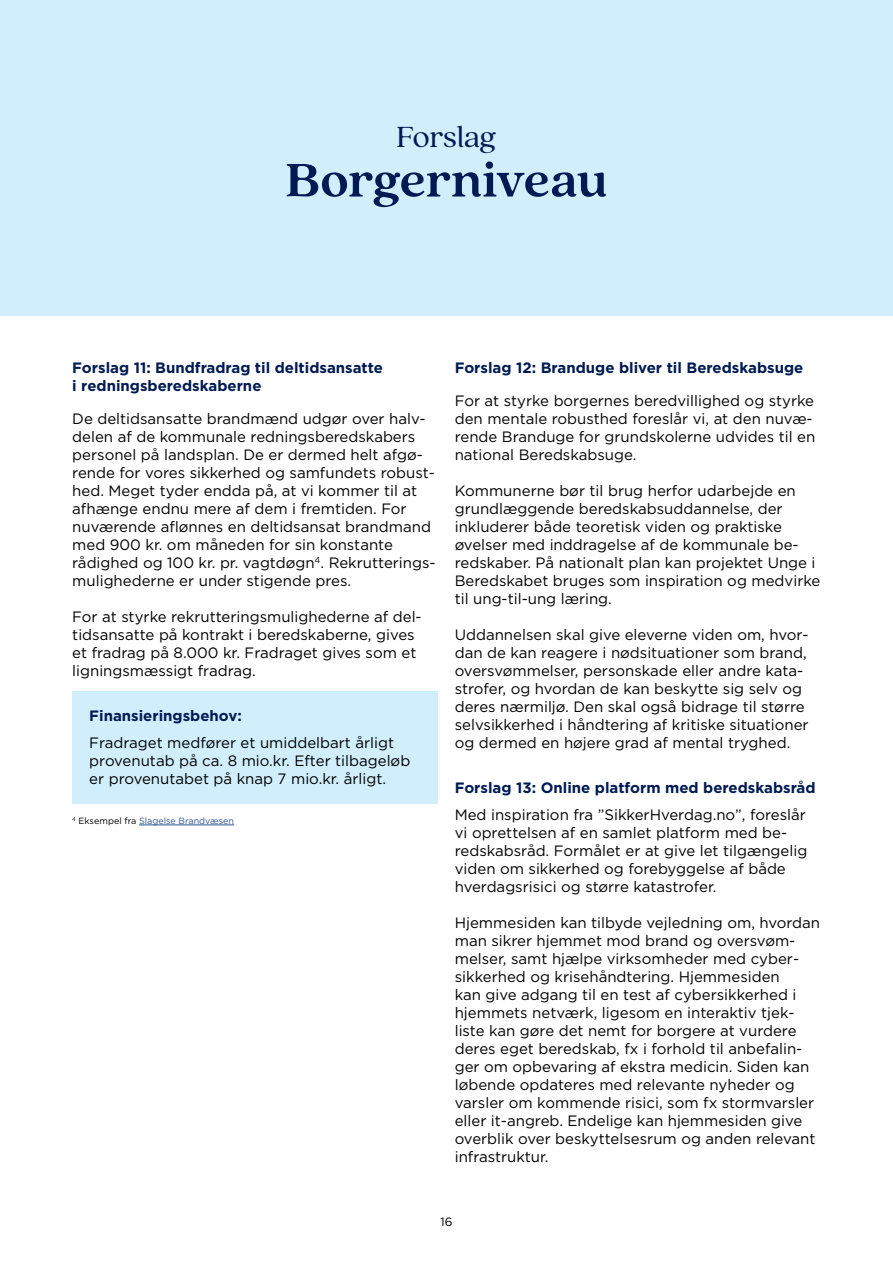
<style>
.page{position:relative;width:893px;height:1263px;background:#fff}
.page>*{position:absolute;margin:0;border:0;box-sizing:border-box;transform-origin:0 0}
.t1{font:700 52.5px "Quincy CFF&P";letter-spacing:-.01em;color:#001a53}
.t2{font:32.4px "Quincy CFF&P";letter-spacing:-.005em;color:#001a53}
.t3{font:15px/18px "Gotham";color:#000}
.t4{font:700 15px/18px "Gotham";color:#001a53}
.t5{font:12px "Gotham";color:#000}
.t6{font:9px "Gotham";color:#2e5696}
.s1{color:#000}
</style>
<div class="page">
<div style="left:72px;top:692px;width:366px;height:112px;background:#d1eefc"></div>
<hr style="left:139px;top:825px;width:95px;height:1px;background:#2e5696">
<div style="left:0;top:0;width:893px;height:316px;background:#d1eefc"></div>
<h2 class="t2" style="left:396px;top:118px;width:101px">Forslag</h2>
<h1 class="t1" style="left:285px;top:149px;width:324px">Borgerniveau</h1>
<p class="t4" style="left:72px;top:358px;width:312px">Forslag 11: Bundfradrag til deltidsansatte i redningsberedskaberne</p>
<p class="t3" style="left:72px;top:409px;width:365px">De deltidsansatte brandmænd udgør over halv&shy;delen af de kommunale redningsberedskabers personel på landsplan. De er dermed helt afgø&shy;rende for vores sikkerhed og samfundets robust&shy;hed. Meget tyder endda på, at vi kommer til at afhænge endnu mere af dem i fremtiden. For nuværende aflønnes en deltidsansat brandmand med 900 kr. om måneden for sin konstante rådighed og 100 kr. pr. vagtdøgn<sup>4</sup>. Rekrutterings&shy;mulighederne er under stigende pres.</p>
<p class="t3" style="left:72px;top:607px;width:351px">For at styrke rekrutteringsmulighederne af del&shy;tidsansatte på kontrakt i beredskaberne, gives et fradrag på 8.000 kr. Fradraget gives som et ligningsmæssigt fradrag.</p>
<p class="t4" style="left:89px;top:706px;width:154px">Finansieringsbehov:</p>
<p class="t3" style="left:89px;top:733px;width:322px">Fradraget medfører et umiddelbart årligt provenutab på ca. 8 mio.kr. Efter tilbageløb er provenutabet på knap 7 mio.kr. årligt.</p>
<p class="t6" style="left:72px;top:815px;width:163px"><sup>4</sup> <span class="s1">Eksempel fra</span> Slagelse Brandvæsen</p>
<p class="t4" style="left:455px;top:358px;width:350px">Forslag 12: Branduge bliver til Beredskabsuge</p>
<p class="t3" style="left:455px;top:391px;width:362px">For at styrke borgernes beredvillighed og styrke den mentale robusthed foreslår vi, at den nuvæ&shy;rende Branduge for grundskolerne udvides til en national Beredskabsuge.</p>
<p class="t3" style="left:455px;top:481px;width:367px">Kommunerne bør til brug herfor udarbejde en grundlæggende beredskabsuddannelse, der inkluderer både teoretisk viden og praktiske øvelser med inddragelse af de kommunale be&shy;redskaber. På nationalt plan kan projektet Unge i Beredskabet bruges som inspiration og medvirke til ung-til-ung læring.</p>
<p class="t3" style="left:455px;top:625px;width:355px">Uddannelsen skal give eleverne viden om, hvor&shy;dan de kan reagere i nødsituationer som brand, oversvømmelser, personskade eller andre kata&shy;strofer, og hvordan de kan beskytte sig selv og deres nærmiljø. Den skal også bidrage til større selvsikkerhed i håndtering af kritiske situationer og dermed en højere grad af mental tryghed.</p>
<p class="t4" style="left:455px;top:778px;width:362px">Forslag 13: Online platform med beredskabsråd</p>
<p class="t3" style="left:455px;top:805px;width:354px">Med inspiration fra ”SikkerHverdag.no”, foreslår vi oprettelsen af en samlet platform med be&shy;redskabsråd. Formålet er at give let tilgængelig viden om sikkerhed og forebyggelse af både hverdagsrisici og større katastrofer.</p>
<p class="t3" style="left:455px;top:913px;width:367px">Hjemmesiden kan tilbyde vejledning om, hvordan man sikrer hjemmet mod brand og oversvøm&shy;melser, samt hjælpe virksomheder med cyber&shy;sikkerhed og krisehåndtering. Hjemmesiden<br>kan give adgang til en test af cybersikkerhed i hjemmets netværk, ligesom en interaktiv tjek&shy;liste kan gøre det nemt for borgere at vurdere deres eget beredskab, fx i forhold til anbefalin&shy;ger om opbevaring af ekstra medicin. Siden kan løbende opdateres med relevante nyheder og varsler om kommende risici, som fx stormvarsler eller it-angreb. Endelige kan hjemmesiden give overblik over beskyttelsesrum og anden relevant infrastruktur.</p>
<p class="t5" style="left:440px;top:1214px;width:14px">16</p>
</div>
